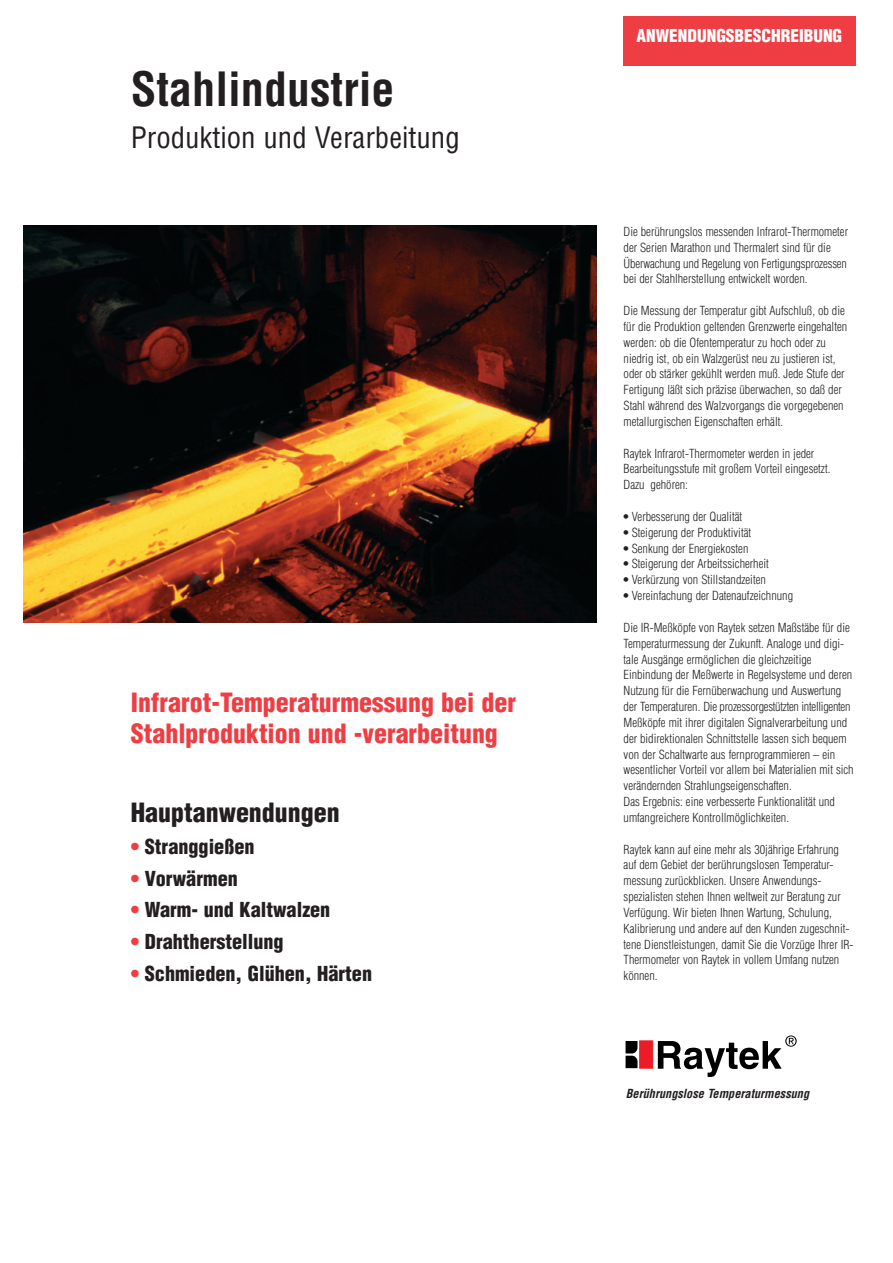
<style>
.page{position:relative;width:893px;height:1263px;background:#fff}
.page>*{position:absolute;margin:0;border:0;box-sizing:border-box;transform-origin:0 0}
.t1{font:700 condensed 46.05px "Helvetica";color:#231f20}
.t2{font:condensed 28.8px "Helvetica";color:#231f20}
.t3{font:900 condensed 25.95px/31px "Helvetica";color:#ef3e43}
.t4{font:900 condensed 25.95px "Helvetica";color:#231f20}
.t5{font:900 condensed 20.1px "Helvetica";color:#231f20}
.t6{font:900 condensed 17.25px "Helvetica";color:#fff}
.t7{font:300 condensed 12.3px/15.9px "Helvetica";color:#231f20}
.t8{font:italic 700 condensed 12.3px "Helvetica";color:#231f20}
.s1{color:#ef3e43}
.s2{font-weight:900}
</style>
<div class="page">
<div style="left:623px;top:16px;width:232px;height:50px;background:#ef3e43"></div>
<img style="left:24px;top:225px;width:572px;height:398px">
<div style="left:639px;top:1041px;width:14px;height:27px;background:#ed1c24;border:1px solid #ed1c24"></div>
<svg style="left:625px;top:1041px;width:12px;height:27px"></svg>
<svg style="left:657px;top:1035px;width:139px;height:42px"></svg>
<h1 class="t1" style="left:131px;top:71px;width:265px">Stahlindustrie</h1>
<h2 class="t2" style="left:131px;top:126px;width:330px">Produktion und Verarbeitung</h2>
<h3 class="t3" style="left:131px;top:689px;width:387px">Infrarot-Temperaturmessung bei der<br>Stahlproduktion und -verarbeitung</h3>
<h3 class="t4" style="left:131px;top:803px;width:210px">Hauptanwendungen</h3>
<h3 class="t5" style="left:131px;top:839px;width:125px"><span class="s1">•</span> Stranggießen</h3>
<h3 class="t5" style="left:131px;top:871px;width:108px"><span class="s1">•</span> Vorwärmen</h3>
<h3 class="t5" style="left:131px;top:902px;width:201px"><span class="s1">•</span> Warm- und Kaltwalzen</h3>
<h3 class="t5" style="left:131px;top:934px;width:154px"><span class="s1">•</span> Drahtherstellung</h3>
<h3 class="t5" style="left:131px;top:966px;width:243px"><span class="s1">•</span> Schmieden, Glühen, Härten</h3>
<h3 class="t6" style="left:636px;top:29px;width:207px">ANWENDUNGSBESCHREIBUNG</h3>
<p class="t7" style="left:623px;top:224px;width:226px">Die berührungslos messenden Infrarot-Thermometer der Serien Marathon und Thermalert sind für die Überwachung und Regelung von Fertigungsprozessen bei der Stahlherstellung entwickelt worden.</p>
<p class="t7" style="left:623px;top:304px;width:225px">Die Messung der Temperatur gibt Aufschluß, ob die für die Produktion geltenden Grenzwerte eingehalten werden: ob die Ofentemperatur zu hoch oder zu niedrig ist, ob ein Walzgerüst neu zu justieren ist, oder ob stärker gekühlt werden muß. Jede Stufe der Fertigung läßt sich präzise überwachen, so daß der Stahl während des Walzvorgangs die vorgegebenen metallurgischen Eigenschaften erhält.</p>
<p class="t7" style="left:623px;top:446px;width:208px">Raytek Infrarot-Thermometer werden in jeder<br>Bearbeitungsstufe mit großem Vorteil eingesetzt.<br>Dazu gehören:</p>
<p class="t7" style="left:623px;top:510px;width:120px"><span class="s2">•</span> Verbesserung der Qualität</p>
<p class="t7" style="left:623px;top:525px;width:129px"><span class="s2">•</span> Steigerung der Produktivität</p>
<p class="t7" style="left:623px;top:541px;width:126px"><span class="s2">•</span> Senkung der Energiekosten</p>
<p class="t7" style="left:623px;top:557px;width:147px"><span class="s2">•</span> Steigerung der Arbeitssicherheit</p>
<p class="t7" style="left:623px;top:573px;width:144px"><span class="s2">•</span> Verkürzung von Stillstandzeiten</p>
<p class="t7" style="left:623px;top:589px;width:171px"><span class="s2">•</span> Vereinfachung der Datenaufzeichnung</p>
<p class="t7" style="left:623px;top:620px;width:232px">Die IR-Meßköpfe von Raytek setzen Maßstäbe für die Temperaturmessung der Zukunft. Analoge und digi&shy;tale Ausgänge ermöglichen die gleichzeitige Einbindung der Meßwerte in Regelsysteme und deren Nutzung für die Fernüberwachung und Auswertung der Temperaturen. Die prozessorgestützten intelligenten Meßköpfe mit ihrer digitalen Signalverarbeitung und der bidirektionalen Schnittstelle lassen sich bequem von der Schaltwarte aus fernprogrammieren – ein wesentlicher Vorteil vor allem bei Materialien mit sich verändernden Strahlungseigenschaften.<br>Das Ergebnis: eine verbesserte Funktionalität und umfangreichere Kontrollmöglichkeiten.</p>
<p class="t7" style="left:623px;top:842px;width:232px">Raytek kann auf eine mehr als 30jährige Erfahrung auf dem Gebiet der berührungslosen Temperatur&shy;messung zurückblicken. Unsere Anwendungs&shy;spezialisten stehen Ihnen weltweit zur Beratung zur Verfügung. Wir bieten Ihnen Wartung, Schulung, Kalibrierung und andere auf den Kunden zugeschnit&shy;tene Dienstleistungen, damit Sie die Vorzüge Ihrer IR-Thermometer von Raytek in vollem Umfang nutzen können.</p>
<p class="t8" style="left:625px;top:1088px;width:185px">Berührungslose Temperaturmessung</p>
</div>
